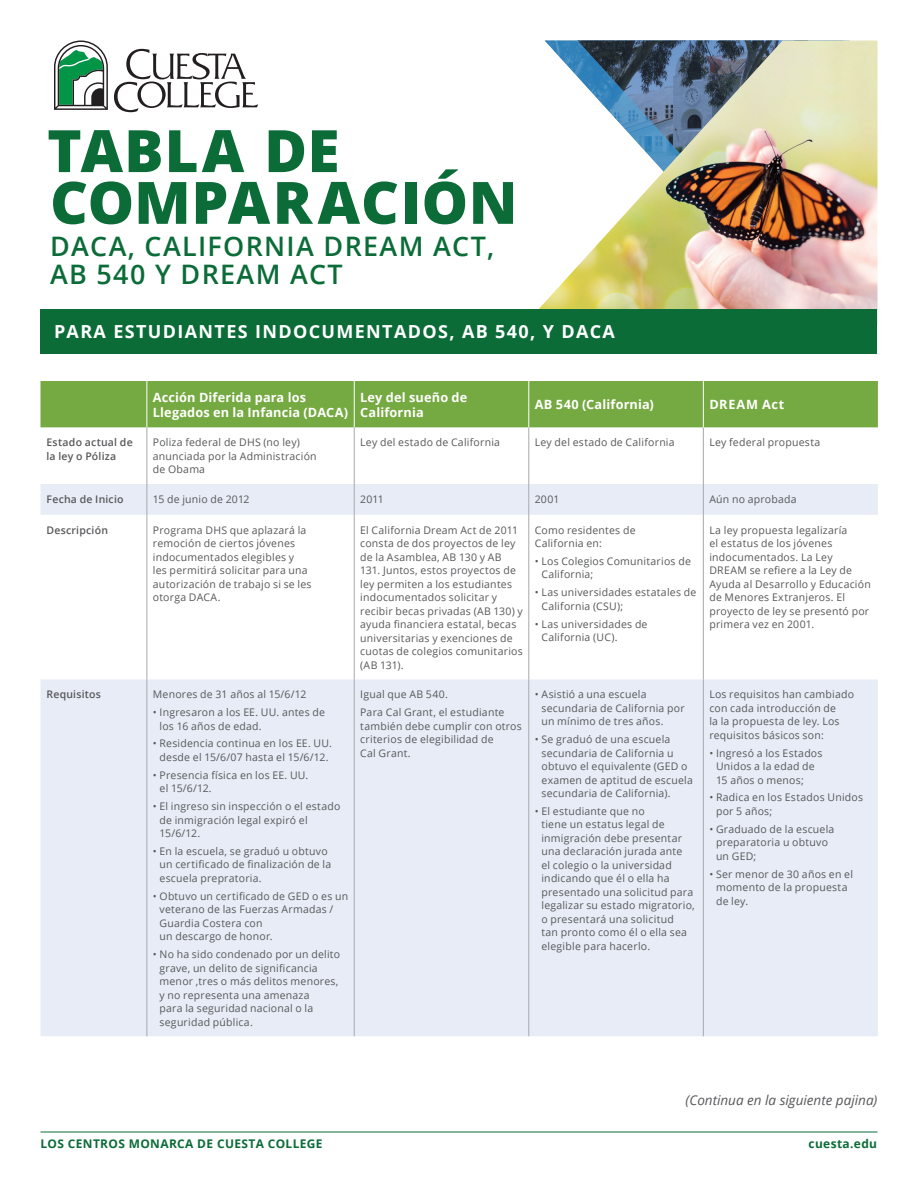
<style>
.page{position:relative;width:918px;height:1188px;background:#fff}
.page>*{position:absolute;margin:0;border:0;box-sizing:border-box;transform-origin:0 0}
.t1{font:800 58.5px/51.8px "Open Sans";letter-spacing:.01em;color:#0b6c38}
.Title_SM{font:600 26.85px/28px "Open Sans";letter-spacing:.05em;color:#0b6c38}
.SubTitle{font:700 18px "Open Sans";letter-spacing:.075em;color:#fff}
.Body{font:italic 13.5px "Open Sans";color:#57585a}
.Body_Spanish{font:700 12.75px/15px "Open Sans";letter-spacing:.015em;color:#fff}
.Body_Spanish-2{font:700 12.75px "Open Sans";letter-spacing:.06em;color:#fff}
.t2{font:700 12px "Open Sans";letter-spacing:.03em;color:#0b6c38}
.Body_Spanish-3{font:10.5px/13.5px "Open Sans";letter-spacing:.02em;color:#57585a}
.Body_Spanish-4{font:600 10.5px/13.5px "Open Sans";letter-spacing:.02em;color:#57585a}
</style>
<div class="page">
<svg style="left:114px;top:49px;width:144px;height:63px"></svg>
<svg style="left:54px;top:40px;width:54px;height:70px"></svg>
<img style="left:539px;top:40px;width:339px;height:269px">
<hr style="left:40px;top:1132px;width:838px;height:1px;background:#0b6c38">
<div style="left:40px;top:309px;width:838px;height:44px;background:#0b6c38"></div>
<div style="left:40px;top:381px;width:838px;height:46px;background:#75a941"></div>
<svg style="left:40px;top:484px;width:838px;height:552px;fill:#e7ecf6"></svg>
<hr style="left:354px;top:427px;width:1px;height:57px;background:#a8a9ad">
<hr style="left:529px;top:427px;width:1px;height:57px;background:#a8a9ad">
<hr style="left:703px;top:427px;width:1px;height:57px;background:#a8a9ad">
<hr style="left:354px;top:484px;width:1px;height:31px;background:#a8a9ad">
<hr style="left:529px;top:484px;width:1px;height:31px;background:#a8a9ad">
<hr style="left:703px;top:484px;width:1px;height:31px;background:#a8a9ad">
<hr style="left:354px;top:515px;width:1px;height:164px;background:#a8a9ad">
<hr style="left:529px;top:515px;width:1px;height:164px;background:#a8a9ad">
<hr style="left:703px;top:515px;width:1px;height:164px;background:#a8a9ad">
<hr style="left:354px;top:679px;width:1px;height:357px;background:#a8a9ad">
<hr style="left:529px;top:679px;width:1px;height:357px;background:#a8a9ad">
<hr style="left:703px;top:679px;width:1px;height:357px;background:#a8a9ad">
<hr style="left:147px;top:427px;width:1px;height:57px;background:#a8a9ad">
<hr style="left:147px;top:484px;width:1px;height:31px;background:#a8a9ad">
<hr style="left:147px;top:515px;width:1px;height:164px;background:#a8a9ad">
<hr style="left:147px;top:679px;width:1px;height:357px;background:#a8a9ad">
<hr style="left:147px;top:381px;width:1px;height:46px;background:#fff">
<hr style="left:354px;top:381px;width:1px;height:46px;background:#fff">
<hr style="left:529px;top:381px;width:1px;height:46px;background:#fff">
<hr style="left:703px;top:381px;width:1px;height:46px;background:#fff">
<h1 class="t1" style="left:47px;top:122px;width:472px">TABLA DE<br>COMPARACIÓN</h1>
<h1 class="Title_SM" style="left:50px;top:231px;width:446px">DACA, CALIFORNIA DREAM ACT,<br>AB 540 Y DREAM ACT</h1>
<h2 class="SubTitle" style="left:54px;top:319px;width:563px">PARA ESTUDIANTES INDOCUMENTADOS, AB 540, Y DACA</h2>
<p class="Body_Spanish" style="left:153px;top:389px;width:197px">Acción Diferida para los<br>Llegados en la Infancia (DACA)</p>
<p class="Body_Spanish" style="left:360px;top:389px;width:109px">Ley del sueño de<br>California</p>
<p class="Body_Spanish" style="left:535px;top:397px;width:121px">AB 540 (California)</p>
<p class="Body_Spanish-2" style="left:709px;top:395px;width:77px">DREAM Act</p>
<p class="Body_Spanish-4" style="left:46px;top:435px;width:88px">Estado actual de la ley o Póliza</p>
<p class="Body_Spanish-3" style="left:153px;top:435px;width:165px">Poliza federal de DHS (no ley) anunciada por la Administración de Obama</p>
<p class="Body_Spanish-3" style="left:360px;top:435px;width:141px">Ley del estado de California</p>
<p class="Body_Spanish-3" style="left:535px;top:435px;width:141px">Ley del estado de California</p>
<p class="Body_Spanish-3" style="left:709px;top:435px;width:113px">Ley federal propuesta</p>
<p class="Body_Spanish-4" style="left:46px;top:492px;width:79px">Fecha de Inicio</p>
<p class="Body_Spanish-3" style="left:153px;top:492px;width:98px">15 de junio de 2012</p>
<p class="Body_Spanish-3" style="left:360px;top:492px;width:25px">2011</p>
<p class="Body_Spanish-3" style="left:535px;top:492px;width:26px">2001</p>
<p class="Body_Spanish-3" style="left:709px;top:492px;width:89px">Aún no aprobada</p>
<p class="Body_Spanish-4" style="left:46px;top:523px;width:63px">Descripción</p>
<p class="Body_Spanish-3" style="left:153px;top:523px;width:160px">Programa DHS que aplazará la remoción de ciertos jóvenes indocumentados elegibles y<br>les permitirá solicitar para una autorización de trabajo si se les otorga DACA.</p>
<p class="Body_Spanish-3" style="left:360px;top:523px;width:164px">El California Dream Act de 2011 consta de dos proyectos de ley de la Asamblea, AB 130 y AB<br>131. Juntos, estos proyectos de ley permiten a los estudiantes indocumentados solicitar y recibir becas privadas (AB 130) y ayuda financiera estatal, becas universitarias y exenciones de cuotas de colegios comunitarios (AB 131).</p>
<p class="Body_Spanish-3" style="left:535px;top:523px;width:102px">Como residentes de<br>California en:</p>
<p class="Body_Spanish-3" style="left:709px;top:523px;width:163px">La ley propuesta legalizaría<br>el estatus de los jóvenes indocumentados. La Ley<br>DREAM se refiere a la Ley de<br>Ayuda al Desarrollo y Educación de Menores Extranjeros. El proyecto de ley se presentó por primera vez en 2001.</p>
<p class="Body_Spanish-3" style="left:541px;top:554px;width:151px;text-indent:-7px">• Los Colegios Comunitarios de<br>California;</p>
<p class="Body_Spanish-3" style="left:541px;top:585px;width:156px;text-indent:-7px">• Las universidades estatales de<br>California (CSU);</p>
<p class="Body_Spanish-3" style="left:541px;top:617px;width:108px;text-indent:-7px">• Las universidades de<br>California (UC).</p>
<p class="Body_Spanish-4" style="left:46px;top:687px;width:56px">Requisitos</p>
<p class="Body_Spanish-3" style="left:153px;top:687px;width:155px">Menores de 31 años al 15/6/12</p>
<p class="Body_Spanish-3" style="left:160px;top:705px;width:167px;text-indent:-7px">• Ingresaron a los EE. UU. antes de los 16 años de edad.</p>
<p class="Body_Spanish-3" style="left:153px;top:737px;width:181px;text-align:center">• Residencia continua en los EE. UU. desde el 15/6/07 hasta el 15/6/12.</p>
<p class="Body_Spanish-3" style="left:160px;top:768px;width:150px;text-indent:-7px">• Presencia física en los EE. UU. el 15/6/12.</p>
<p class="Body_Spanish-3" style="left:160px;top:799px;width:182px;text-indent:-7px">• El ingreso sin inspección o el estado de inmigración legal expiró el<br>15/6/12.</p>
<p class="Body_Spanish-3" style="left:160px;top:844px;width:173px;text-indent:-7px">• En la escuela, se graduó u obtuvo un certificado de finalización de la escuela prepratoria.</p>
<p class="Body_Spanish-3" style="left:160px;top:889px;width:190px;text-indent:-7px">• Obtuvo un certificado de GED o es un veterano de las Fuerzas Armadas /<br>Guardia Costera con<br>un descargo de honor.</p>
<p class="Body_Spanish-3" style="left:160px;top:947px;width:182px;text-indent:-7px">• No ha sido condenado por un delito grave, un delito de significancia menor ,tres o más delitos menores, y no representa una amenaza<br>para la seguridad nacional o la seguridad pública.</p>
<p class="Body_Spanish-3" style="left:360px;top:687px;width:89px">Igual que AB 540.</p>
<p class="Body_Spanish-3" style="left:360px;top:705px;width:163px">Para Cal Grant, el estudiante también debe cumplir con otros criterios de elegibilidad de<br>Cal Grant.</p>
<p class="Body_Spanish-3" style="left:541px;top:687px;width:145px;text-indent:-7px">• Asistió a una escuela secundaria de California por un mínimo de tres años.</p>
<p class="Body_Spanish-3" style="left:541px;top:732px;width:153px;text-indent:-7px">• Se graduó de una escuela secundaria de California u obtuvo el equivalente (GED o examen de aptitud de escuela secundaria de California).</p>
<p class="Body_Spanish-3" style="left:541px;top:804px;width:155px;text-indent:-7px">• El estudiante que no<br>tiene un estatus legal de inmigración debe presentar una declaración jurada ante<br>el colegio o la universidad indicando que él o ella ha presentado una solicitud para legalizar su estado migratorio, o presentará una solicitud<br>tan pronto como él o ella sea elegible para hacerlo.</p>
<p class="Body_Spanish-3" style="left:709px;top:687px;width:146px">Los requisitos han cambiado con cada introducción de<br>la la propuesta de ley. Los requisitos básicos son:</p>
<p class="Body_Spanish-3" style="left:716px;top:746px;width:108px;text-indent:-7px">• Ingresó a los Estados<br>Unidos a la edad de<br>15 años o menos;</p>
<p class="Body_Spanish-3" style="left:716px;top:791px;width:149px;text-indent:-7px">• Radica en los Estados Unidos por 5 años;</p>
<p class="Body_Spanish-3" style="left:716px;top:822px;width:120px;text-indent:-7px">• Graduado de la escuela preparatoria u obtuvo un GED;</p>
<p class="Body_Spanish-3" style="left:716px;top:867px;width:139px;text-indent:-7px">• Ser menor de 30 años en el momento de la propuesta de ley.</p>
<p class="Body" style="left:686px;top:1091px;width:193px">(Continua en la siguiente pajina)</p>
<p class="t2" style="left:40px;top:1135px;width:284px">LOS CENTROS MONARCA DE CUESTA COLLEGE</p>
<p class="t2" style="left:809px;top:1135px;width:70px">cuesta.edu</p>
</div>
